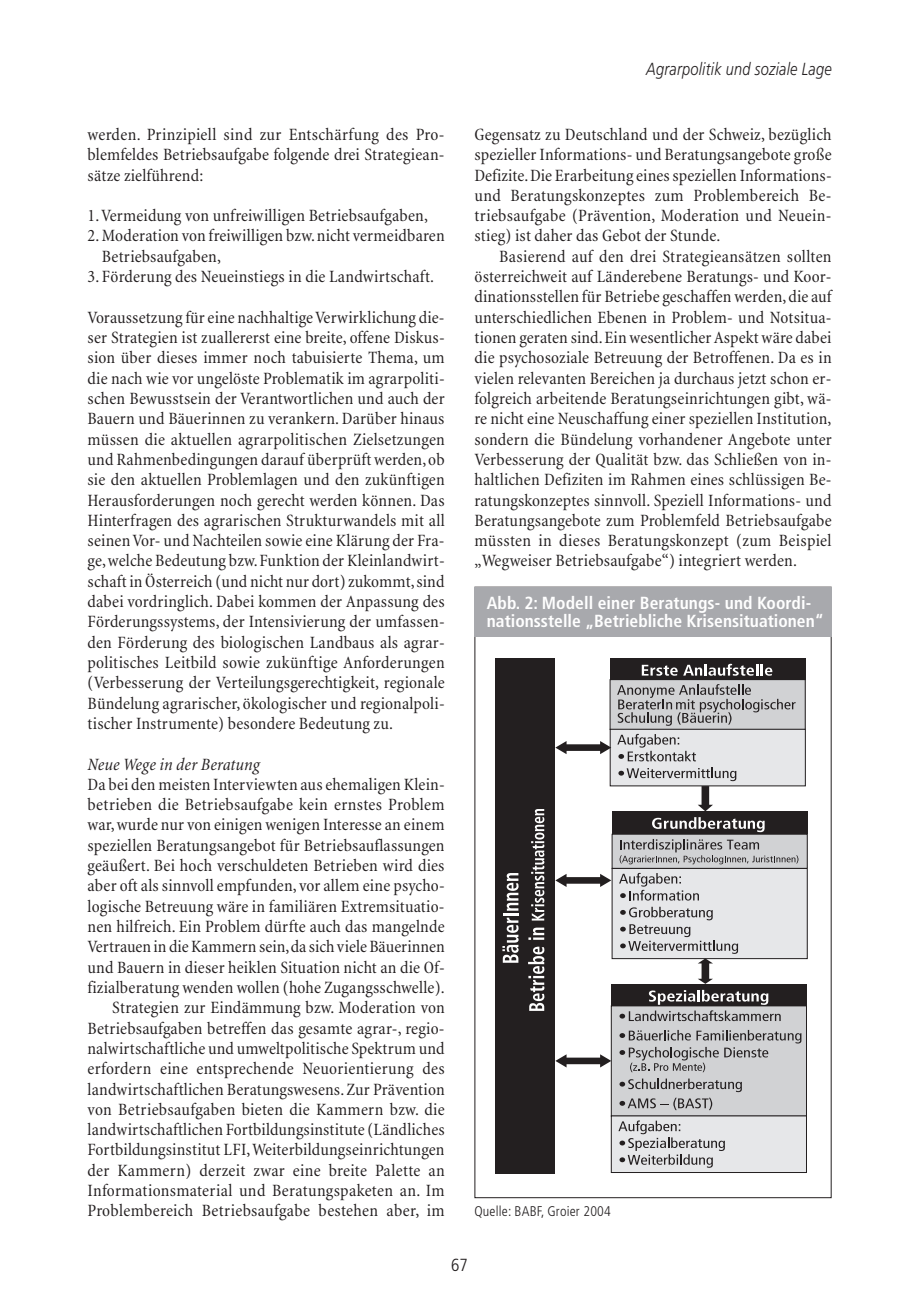
<style>
.page{position:relative;width:917px;height:1315px;background:#fff}
.page>*{position:absolute;margin:0;border:0;box-sizing:border-box;transform-origin:0 0}
.t1{font:condensed 17.5px/20.3px "Minion";letter-spacing:.01em;color:#231f20;text-align:justify}
.t2{font:700 condensed 17.5px/18.4px "Frutiger";color:#fff}
.t3{font:italic 300 17.5px "Frutiger";letter-spacing:.015em;color:#231f20;scale:.83 1}
.t4{font:italic condensed 17.5px "Minion";letter-spacing:.005em;color:#231f20}
.t5{font:300 condensed 17.5px "Frutiger";color:#231f20}
.t6{font:300 condensed 14px "Frutiger";letter-spacing:.015em;color:#231f20}
</style>
<div class="page">
<div style="left:610px;top:658px;width:195px;height:25px;background:#231f20"></div>
<svg style="left:642px;top:663px;width:130px;height:12px"></svg>
<div style="left:610px;top:679px;width:195px;height:50px;background:#d1d2d4"></div>
<div style="left:610px;top:679px;width:195px;height:50px;border:1px solid #231f20"></div>
<svg style="left:617px;top:684px;width:179px;height:41px"></svg>
<div style="left:610px;top:729px;width:195px;height:56px;background:#e6e7e9"></div>
<div style="left:610px;top:729px;width:196px;height:57px;border:1px solid #231f20"></div>
<svg style="left:617px;top:733px;width:79px;height:28px"></svg>
<div style="left:495px;top:658px;width:60px;height:514px;background:#231f20"></div>
<svg style="left:502px;top:873px;width:17px;height:89px"></svg>
<svg style="left:528px;top:946px;width:16px;height:64px"></svg>
<svg style="left:528px;top:927px;width:16px;height:12px"></svg>
<svg style="left:531px;top:809px;width:13px;height:111px"></svg>
<div style="left:612px;top:811px;width:195px;height:25px;background:#231f20"></div>
<svg style="left:652px;top:817px;width:113px;height:15px"></svg>
<div style="left:612px;top:834px;width:195px;height:34px;background:#d1d2d4"></div>
<div style="left:612px;top:834px;width:195px;height:34px;border:1px solid #231f20"></div>
<svg style="left:620px;top:839px;width:178px;height:25px"></svg>
<div style="left:612px;top:868px;width:195px;height:90px;background:#e6e7e9"></div>
<div style="left:612px;top:868px;width:195px;height:90px;border:1px solid #231f20"></div>
<svg style="left:619px;top:872px;width:80px;height:28px"></svg>
<div style="left:611px;top:983px;width:196px;height:25px;background:#231f20"></div>
<svg style="left:649px;top:989px;width:119px;height:15px"></svg>
<div style="left:611px;top:1005px;width:195px;height:110px;background:#d1d2d4"></div>
<div style="left:611px;top:1005px;width:196px;height:111px;border:1px solid #231f20"></div>
<svg style="left:620px;top:1010px;width:161px;height:11px"></svg>
<svg style="left:620px;top:1029px;width:182px;height:43px"></svg>
<svg style="left:620px;top:1078px;width:122px;height:32px"></svg>
<div style="left:611px;top:1115px;width:195px;height:57px;background:#e6e7e9"></div>
<div style="left:611px;top:1115px;width:196px;height:57px;border:1px solid #231f20"></div>
<svg style="left:618px;top:1120px;width:107px;height:47px"></svg>
<svg style="left:555px;top:1054px;width:56px;height:13px"></svg>
<svg style="left:620px;top:906px;width:118px;height:77px"></svg>
<svg style="left:618px;top:767px;width:118px;height:44px"></svg>
<svg style="left:555px;top:874px;width:56px;height:13px"></svg>
<svg style="left:555px;top:741px;width:56px;height:13px"></svg>
<div style="left:474px;top:586px;width:358px;height:50px;background:#a8a9ad"></div>
<p class="t1" style="left:88px;top:125px;width:359px">werden. Prinzipiell sind zur Entschärfung des Pro&shy;blemfeldes Betriebsaufgabe folgende drei Strategiean&shy;sätze zielführend:</p>
<p class="t1" style="left:88px;top:207px;width:342px">1.Vermeidung von unfreiwilligen Betriebsaufgaben,</p>
<p class="t1" style="left:102px;top:227px;width:344px;text-indent:-14px">2. Moderation von freiwilligen bzw.nicht vermeidbaren<br>Betriebsaufgaben,</p>
<p class="t1" style="left:88px;top:268px;width:348px">3. Förderung des Neueinstiegs in die Landwirtschaft.</p>
<p class="t1" style="left:88px;top:308px;width:359px">Voraussetzung für eine nachhaltige Verwirklichung die&shy;ser Strategien ist zuallererst eine breite, offene Diskus&shy;sion über dieses immer noch tabuisierte Thema, um die nach wie vor ungelöste Problematik im agrarpoliti&shy;schen Bewusstsein der Verantwortlichen und auch der Bauern und Bäuerinnen zu verankern. Darüber hinaus müssen die aktuellen agrarpolitischen Zielsetzungen und Rahmenbedingungen darauf überprüft werden,ob sie den aktuellen Problemlagen und den zukünftigen Herausforderungen noch gerecht werden können. Das Hinterfragen des agrarischen Strukturwandels mit all seinen Vor- und Nachteilen sowie eine Klärung der Fra&shy;ge,welche Bedeutung bzw.Funktion der Kleinlandwirt&shy;schaft in Österreich (und nicht nur dort) zukommt,sind dabei vordringlich. Dabei kommen der Anpassung des Förderungssystems, der Intensivierung der umfassen&shy;den Förderung des biologischen Landbaus als agrar&shy;politisches Leitbild sowie zukünftige Anforderungen (Verbesserung der Verteilungsgerechtigkeit, regionale Bündelung agrarischer, ökologischer und regionalpoli&shy;tischer Instrumente) besondere Bedeutung zu.</p>
<p class="t4" style="left:88px;top:757px;width:174px">Neue Wege in der Beratung</p>
<p class="t1" style="left:88px;top:775px;width:359px;text-align:right">Da bei den meisten Interviewten aus ehemaligen Klein&shy;betrieben die Betriebsaufgabe kein ernstes Problem war,wurde nur von einigen wenigen Interesse an einem speziellen Beratungsangebot für Betriebsauflassungen geäußert. Bei hoch verschuldeten Betrieben wird dies aber oft als sinnvoll empfunden,vor allem eine psycho&shy;logische Betreuung wäre in familiären Extremsituatio&shy;nen hilfreich. Ein Problem dürfte auch das mangelnde Vertrauen in die Kammern sein,da sich viele Bäuerinnen und Bauern in dieser heiklen Situation nicht an die Of&shy;fizialberatung wenden wollen (hohe Zugangsschwelle).<br>Strategien zur Eindämmung bzw. Moderation von Betriebsaufgaben betreffen das gesamte agrar-, regio&shy;nalwirtschaftliche und umweltpolitische Spektrum und erfordern eine entsprechende Neuorientierung des landwirtschaftlichen Beratungswesens.Zur Prävention von Betriebsaufgaben bieten die Kammern bzw. die landwirtschaftlichen Fortbildungsinstitute (Ländliches Fortbildungsinstitut LFI,Weiterbildungseinrichtungen der Kammern) derzeit zwar eine breite Palette an Informationsmaterial und Beratungspaketen an. Im Problembereich Betriebsaufgabe bestehen aber, im</p>
<p class="t3" style="left:646px;top:63px;width:225px">Agrarpolitik und soziale Lage</p>
<p class="t1" style="left:474px;top:125px;width:359px">Gegensatz zu Deutschland und der Schweiz, bezüglich spezieller Informations- und Beratungsangebote große Defizite.Die Erarbeitung eines speziellen Informations&shy;und Beratungskonzeptes zum Problembereich Be&shy;triebsaufgabe (Prävention, Moderation und Neuein&shy;stieg) ist daher das Gebot der Stunde.</p>
<p class="t1" style="left:474px;top:247px;width:359px;text-indent:25px">Basierend auf den drei Strategieansätzen sollten österreichweit auf Länderebene Beratungs- und Koor&shy;dinationsstellen für Betriebe geschaffen werden,die auf unterschiedlichen Ebenen in Problem- und Notsitua&shy;tionen geraten sind.Ein wesentlicher Aspekt wäre dabei die psychosoziale Betreuung der Betroffenen. Da es in vielen relevanten Bereichen ja durchaus jetzt schon er&shy;folgreich arbeitende Beratungseinrichtungen gibt, wä&shy;re nicht eine Neuschaffung einer speziellen Institution, sondern die Bündelung vorhandener Angebote unter Verbesserung der Qualität bzw. das Schließen von in&shy;haltlichen Defiziten im Rahmen eines schlüssigen Be&shy;ratungskonzeptes sinnvoll. Speziell Informations- und Beratungsangebote zum Problemfeld Betriebsaufgabe müssten in dieses Beratungskonzept (zum Beispiel „Wegweiser Betriebsaufgabe“) integriert werden.</p>
<p class="t2" style="left:487px;top:595px;width:339px">Abb. 2: Modell einer Beratungs- und Koordi&shy;nationsstelle „Betriebliche Krisensituationen“</p>
<p class="t6" style="left:474px;top:1206px;width:138px">Quelle: BABF, Groier 2004</p>
<p class="t5" style="left:451px;top:1258px;width:18px">67</p>
</div>
